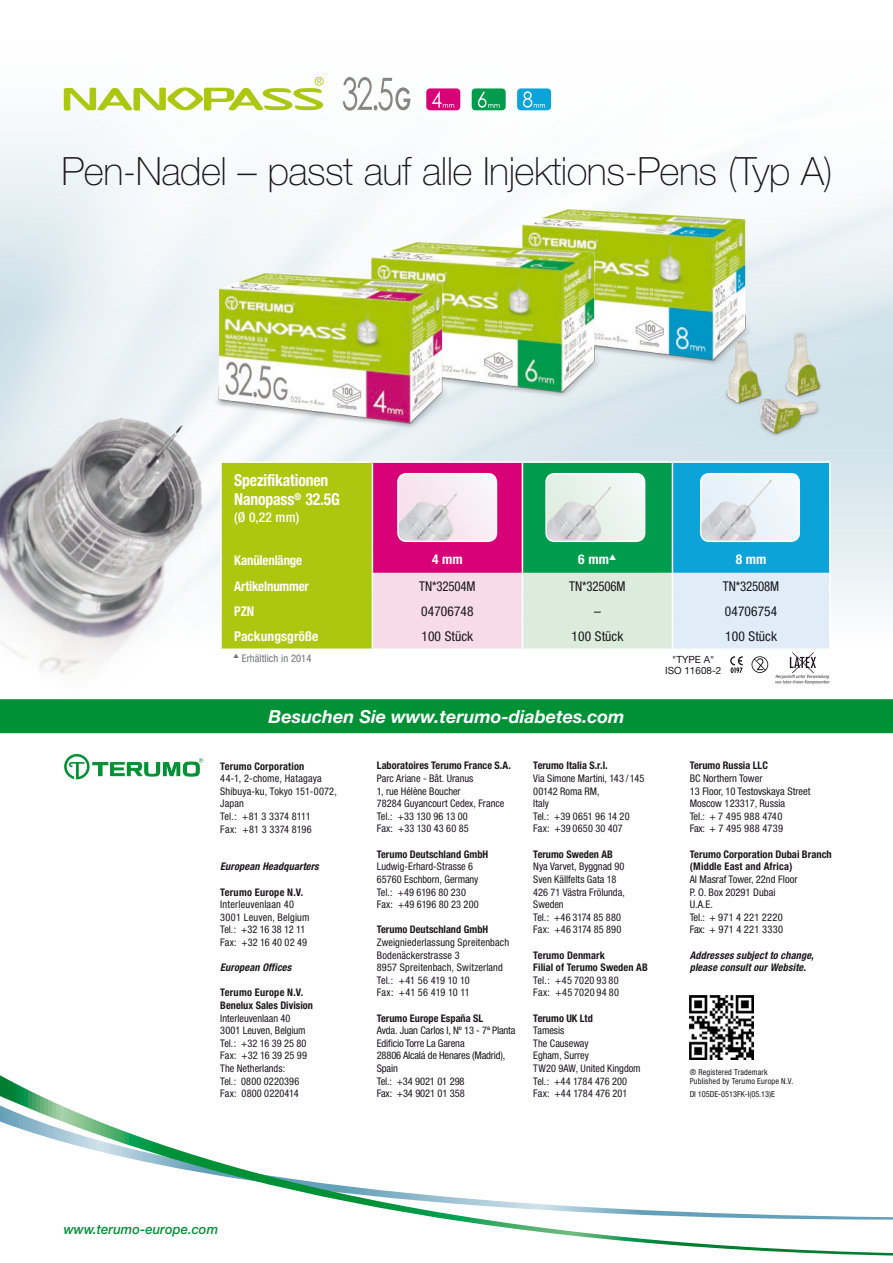
<style>
.page{position:relative;width:893px;height:1263px;background:#fff}
.page>*{position:absolute;margin:0;border:0;box-sizing:border-box;transform-origin:0 0}
.t1{font:100 39px "Helvetica Neue";letter-spacing:-.015em;color:#1a171c}
.t2{font:italic 700 18px "Helvetica Neue";color:#fff}
.t3{font:700 condensed 16.5px/19.8px "Helvetica Neue";letter-spacing:-.01em;color:#fff;scale:.95 1}
.t4{font:condensed 13.5px "Helvetica Neue";letter-spacing:.005em;color:#1a171c}
.t5{font:700 condensed 13.5px "Helvetica Neue";letter-spacing:-.01em;color:#fff;scale:.95 1}
.t6{font:condensed 13.5px "Helvetica Neue";letter-spacing:.005em;color:#1a171c;scale:.95 1}
.t7{font:700 condensed 13.5px "Helvetica Neue";letter-spacing:-.01em;color:#fff}
.t8{font:italic 500 13.5px "Helvetica Neue";letter-spacing:.005em;color:#009036;scale:.96 1}
.t9{font:500 condensed 13.5px "Helvetica Neue";color:#fff}
.t10{font:condensed 10.5px/12.6px "Helvetica Neue";color:#1a171c}
.t11{font:700 condensed 10.5px/12.6px "Helvetica Neue";letter-spacing:.005em;color:#1a171c}
.t12{font:italic 700 condensed 10.5px/12.6px "Helvetica Neue";letter-spacing:.015em;color:#1a171c}
.t13{font:condensed 10.5px/12.6px "Helvetica Neue";letter-spacing:.03em;color:#1a171c}
.t14{font:700 condensed 10.5px "Helvetica Neue";letter-spacing:.025em;color:#1a171c}
.t15{font:condensed 10.5px "Helvetica Neue";letter-spacing:.005em;color:#707173}
.t16{font:9.9px/10.5px "Helvetica Neue";color:#1a171c;text-align:center}
.t17{font:condensed 8.25px/8.9px "Helvetica Neue";letter-spacing:.02em;color:#1a171c}
.t18{font:condensed 8.25px "Helvetica Neue";color:#1a171c}
</style>
<div class="page">
<img style="left:0;top:76px;width:893px;height:984px">
<div style="left:0;top:699px;width:893px;height:34px;background:#009036"></div>
<svg style="left:64px;top:77px;width:260px;height:34px"></svg>
<svg style="left:0;top:1075px;width:893px;height:181px"></svg>
<div style="left:426px;top:88px;width:34px;height:22px;background:#d70077;border-radius:4px"></div>
<svg style="left:432px;top:91px;width:22px;height:17px"></svg>
<svg style="left:343px;top:77px;width:68px;height:34px"></svg>
<div style="left:517px;top:88px;width:34px;height:22px;background:#0ca3d8;border-radius:4px"></div>
<svg style="left:523px;top:91px;width:22px;height:17px"></svg>
<div style="left:472px;top:88px;width:34px;height:22px;background:#009b4d;border-radius:4px"></div>
<svg style="left:478px;top:91px;width:22px;height:17px"></svg>
<img style="left:510px;top:199px;width:251px;height:174px">
<img style="left:358px;top:231px;width:251px;height:175px">
<img style="left:207px;top:262px;width:251px;height:175px">
<img style="left:715px;top:323px;width:169px;height:114px">
<img style="left:0;top:344px;width:263px;height:355px">
<img style="left:690px;top:995px;width:63px;height:64px">
<svg style="left:64px;top:754px;width:139px;height:25px"></svg>
<hr style="left:220px;top:461px;width:152px;height:2px;background:#fff">
<hr style="left:220px;top:463px;width:2px;height:84px;background:#fff">
<hr style="left:372px;top:461px;width:150px;height:2px;background:#fff">
<hr style="left:522px;top:461px;width:150px;height:2px;background:#fff">
<hr style="left:672px;top:461px;width:158px;height:2px;background:#fff">
<hr style="left:220px;top:547px;width:2px;height:26px;background:#fff">
<hr style="left:220px;top:573px;width:2px;height:25px;background:#fff">
<hr style="left:220px;top:598px;width:2px;height:26px;background:#fff">
<hr style="left:220px;top:624px;width:2px;height:24px;background:#fff">
<hr style="left:220px;top:648px;width:152px;height:2px;background:#fff">
<svg style="left:221px;top:462px;width:609px;height:222px"></svg>
<h1 class="t1" style="left:62px;top:149px;width:772px">Pen-Nadel – passt auf alle Injektions-Pens (Typ A)</h1>
<h3 class="t3" style="left:234px;top:470px;width:113px">Spezifikationen<br>Nanopass<sup>®</sup> 32.5G</h3>
<p class="t9" style="left:234px;top:509px;width:66px">(Ø 0,22 mm)</p>
<p class="t5" style="left:234px;top:552px;width:73px">Kanülenlänge</p>
<p class="t7" style="left:736px;top:551px;width:32px">8 mm</p>
<p class="t5" style="left:234px;top:578px;width:80px">Artikelnummer</p>
<p class="t6" style="left:419px;top:578px;width:61px">TN*32504M</p>
<p class="t6" style="left:569px;top:578px;width:61px">TN*32506M</p>
<p class="t6" style="left:723px;top:578px;width:61px">TN*32508M</p>
<p class="t5" style="left:234px;top:603px;width:22px">PZN</p>
<p class="t4" style="left:421px;top:604px;width:54px">04706748</p>
<p class="t4" style="left:594px;top:604px;width:8px">–</p>
<p class="t4" style="left:725px;top:604px;width:54px">04706754</p>
<p class="t7" style="left:234px;top:628px;width:85px">Packungsgröße</p>
<p class="t4" style="left:421px;top:629px;width:53px">100 Stück</p>
<p class="t4" style="left:572px;top:629px;width:53px">100 Stück</p>
<p class="t4" style="left:725px;top:629px;width:53px">100 Stück</p>
<p class="t15" style="left:242px;top:652px;width:71px">Erhältlich in 2014</p>
<p class="t7" style="left:432px;top:551px;width:32px">4 mm</p>
<p class="t7" style="left:578px;top:551px;width:32px">6 mm</p>
<p class="t16" style="left:665px;top:654px;width:58px">"TYPE A"<br>ISO 11608-2</p>
<h2 class="t2" style="left:268px;top:705px;width:358px">Besuchen Sie www.terumo-diabetes.com</h2>
<p class="t11" style="left:220px;top:759px;width:86px">Terumo Corporation</p>
<p class="t10" style="left:220px;top:772px;width:118px">44-1, 2-chome, Hatagaya<br>Shibuya-ku, Tokyo 151-0072,<br>Japan<br>Tel.: +81 3 3374 8111<br>Fax: +81 3 3374 8196</p>
<p class="t12" style="left:220px;top:860px;width:100px">European Headquarters</p>
<p class="t14" style="left:220px;top:885px;width:85px">Terumo Europe n.v.</p>
<p class="t10" style="left:220px;top:898px;width:91px">Interleuvenlaan 40<br>3001 Leuven, Belgium<br>Tel.: +32 16 38 12 11<br>Fax: +32 16 40 02 49</p>
<p class="t12" style="left:220px;top:961px;width:73px">European Offices</p>
<p class="t11" style="left:220px;top:986px;width:94px">Terumo Europe n.v.<br>Benelux Sales Division</p>
<p class="t10" style="left:220px;top:1011px;width:88px">Interleuvenlaan 40<br>3001 Leuven, Belgium<br>Tel.: +32 16 39 25 80<br>Fax: +32 16 39 25 99<br>The Netherlands:<br>Tel.: 0800 0220396<br>Fax: 0800 0220414</p>
<p class="t11" style="left:377px;top:759px;width:136px">Laboratoires Terumo France S.A.</p>
<p class="t10" style="left:377px;top:772px;width:129px">Parc Ariane - Bât. Uranus<br>1, rue Hélène Boucher<br>78284 Guyancourt Cedex, France<br>Tel.: +33 130 96 13 00<br>Fax: +33 130 43 60 85</p>
<p class="t11" style="left:377px;top:847px;width:113px">Terumo Deutschland GmbH</p>
<p class="t10" style="left:377px;top:860px;width:103px">Ludwig-Erhard-Strasse 6<br>65760 Eschborn, Germany<br>Tel.: +49 6196 80 230<br>Fax: +49 6196 80 23 200</p>
<p class="t11" style="left:377px;top:923px;width:113px">Terumo Deutschland GmbH</p>
<p class="t10" style="left:377px;top:936px;width:134px">Zweigniederlassung Spreitenbach<br>Bodenäckerstrasse 3<br>8957 Spreitenbach, Switzerland<br>Tel.: +41 56 419 10 10<br>Fax: +41 56 419 10 11</p>
<p class="t11" style="left:377px;top:1011px;width:108px">Terumo Europe España SL</p>
<p class="t10" style="left:377px;top:1024px;width:140px">Avda. Juan Carlos I, Nº 13 - 7ª Planta<br>Edificio Torre La Garena<br>28806 Alcalá de Henares (Madrid),<br>Spain<br>Tel.: +34 9021 01 298<br>Fax: +34 9021 01 358</p>
<p class="t11" style="left:533px;top:759px;width:76px">Terumo Italia S.r.l.</p>
<p class="t10" style="left:533px;top:772px;width:113px">Via Simone Martini, 143 / 145<br>00142 Roma RM,<br>Italy<br>Tel.: +39 0651 96 14 20<br>Fax: +39 0650 30 407</p>
<p class="t11" style="left:533px;top:847px;width:81px">Terumo Sweden AB</p>
<p class="t10" style="left:533px;top:860px;width:93px">Nya Varvet, Byggnad 90<br>Sven Källfelts Gata 18<br>426 71 Västra Frölunda,<br>Sweden<br>Tel.: +46 3174 85 880<br>Fax: +46 3174 85 890</p>
<p class="t11" style="left:533px;top:948px;width:116px">Terumo Denmark<br>Filial of Terumo Sweden AB</p>
<p class="t13" style="left:533px;top:974px;width:87px">Tel.: +45 7020 93 80<br>Fax: +45 7020 94 80</p>
<p class="t11" style="left:533px;top:1011px;width:61px">Terumo UK Ltd</p>
<p class="t10" style="left:533px;top:1024px;width:109px">Tamesis<br>The Causeway<br>Egham, Surrey<br>TW20 9AW, United Kingdom<br>Tel.: +44 1784 476 200<br>Fax: +44 1784 476 201</p>
<p class="t11" style="left:690px;top:759px;width:80px">Terumo Russia LLC</p>
<p class="t10" style="left:690px;top:772px;width:122px">BC Northern Tower<br>13 Floor, 10 Testovskaya Street<br>Moscow 123317, Russia<br>Tel.: + 7 495 988 4740<br>Fax: + 7 495 988 4739</p>
<p class="t11" style="left:690px;top:847px;width:144px">Terumo Corporation Dubai Branch (Middle East and Africa)</p>
<p class="t10" style="left:690px;top:873px;width:109px">Al Masraf Tower, 22nd Floor<br>P. O. Box 20291 Dubai<br>U.A.E.<br>Tel.: + 971 4 221 2220<br>Fax: + 971 4 221 3330</p>
<p class="t12" style="left:690px;top:948px;width:125px">Addresses subject to change, please consult our Website.</p>
<p class="t17" style="left:690px;top:1068px;width:105px">® Registered Trademark<br>Published by Terumo Europe N.V.</p>
<p class="t18" style="left:690px;top:1089px;width:87px">DI 105DE-0513FK-I(05.13)E</p>
<p class="t8" style="left:64px;top:1221px;width:162px">www.terumo-europe.com</p>
</div>
